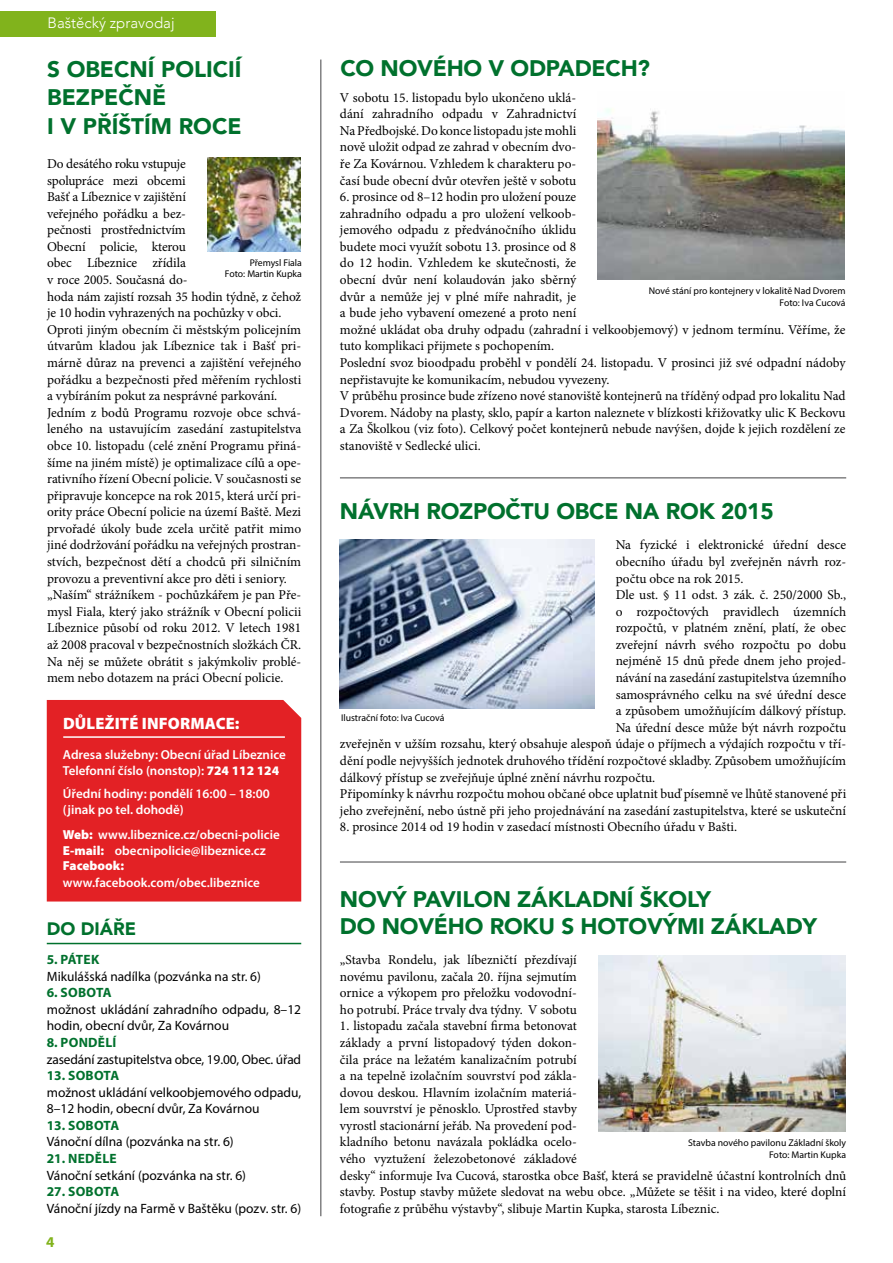
<style>
.page{position:relative;width:893px;height:1263px;background:#fff}
.page>*{position:absolute;margin:0;border:0;box-sizing:border-box;transform-origin:0 0}
.t1{font:900 22.5px/28.5px "Avenir";letter-spacing:-.01em;color:#00712d}
.t2{font:900 18px "Avenir";color:#00712d}
.t3{font:900 16.5px "Myriad Pro";letter-spacing:.01em;color:#fff}
.t4{font:300 15px "Avenir";color:#fff}
.t5{font:700 15px "Myriad Pro";color:#81b31c}
.t6{font:13.5px/16.6px "Minion Pro";color:#000}
.t7{font:13.5px/16.6px "Myriad Pro";color:#000}
.t8{font:700 13.5px "Myriad Pro";letter-spacing:.02em;color:#00712d}
.t9{font:600 13.05px/15.6px "Myriad Pro";color:#fff}
.t10{font:9.75px/11.7px "Myriad Pro";color:#000;text-align:right}
.s1{font-weight:900}
.s2{font-size:13.5px}
</style>
<div class="page">
<div style="left:0;top:11px;width:216px;height:25px;background:#81b31c"></div>
<div style="left:47px;top:700px;width:254px;height:201px;background:#e32125"></div>
<hr style="left:320px;top:60px;width:1px;height:1156px;background:#4b4b4d">
<hr style="left:47px;top:943px;width:254px;height:1px;background:#00712d">
<img style="left:207px;top:158px;width:94px;height:93px">
<hr style="left:63px;top:736px;width:222px;height:2px;background:#fff">
<img style="left:597px;top:109px;width:248px;height:170px">
<hr style="left:340px;top:477px;width:506px;height:1px;background:#4b4b4d">
<hr style="left:340px;top:861px;width:506px;height:1px;background:#4b4b4d">
<img style="left:598px;top:955px;width:247px;height:176px">
<img style="left:340px;top:539px;width:254px;height:169px">
<p class="t4" style="left:48px;top:14px;width:128px">Baštěcký zpravodaj</p>
<h1 class="t1" style="left:47px;top:54px;width:196px">S OBECNÍ POLICIÍ<br>BEZPEČNĚ<br>I V PŘÍŠTÍM ROCE</h1>
<p class="t6" style="left:47px;top:155px;width:256px">Do desátého roku vstupuje<br>spolupráce mezi obcemi<br>Bašť a Líbeznice v zajištění<br>veřejného pořádku a bez-<br>pečnosti prostřednictvím<br>Obecní policie, kterou<br>obec Líbeznice zřídila<br>v roce 2005. Současná do-<br>hoda nám zajistí rozsah 35 hodin týdně, z čehož je 10 hodin vyhrazených na pochůzky v obci.<br>Oproti jiným obecním či městským policejním útvarům kladou jak Líbeznice tak i Bašť pri&shy;márně důraz na prevenci a zajištění veřejného pořádku a bezpečnosti před měřením rychlosti a vybíráním pokut za nesprávné parkování.<br>Jedním z bodů Programu rozvoje obce schvá&shy;leného na ustavujícím zasedání zastupitelstva obce 10. listopadu (celé znění Programu přiná&shy;šíme na jiném místě) je optimalizace cílů a ope&shy;rativního řízení Obecní policie. V současnosti se připravuje koncepce na rok 2015, která určí pri&shy;ority práce Obecní policie na území Baště. Mezi prvořadé úkoly bude zcela určitě patřit mimo jiné dodržování pořádku na veřejných prostran&shy;stvích, bezpečnost dětí a chodců při silničním provozu a preventivní akce pro děti i seniory. „Naším“ strážníkem - pochůzkářem je pan Pře&shy;mysl Fiala, který jako strážník v Obecní policii Líbeznice působí od roku 2012. V letech 1981 až 2008 pracoval v bezpečnostních složkách ČR.<br>Na něj se můžete obrátit s jakýmkoliv problé&shy;mem nebo dotazem na práci Obecní policie.</p>
<p class="t3" style="left:63px;top:712px;width:178px">DŮLEŽITÉ INFORMACE:</p>
<p class="t9" style="left:63px;top:747px;width:224px">Adresa služebny: Obecní úřad Líbeznice<br>Telefonní číslo (nonstop): <span class="s1">724 112 124</span></p>
<p class="t9" style="left:63px;top:786px;width:208px">Úřední hodiny: pondělí 16:00 – 18:00 (jinak po tel. dohodě)</p>
<p class="t9" style="left:63px;top:826px;width:218px"><span class="s1">Web:</span> www.libeznice.cz/obecni-policie<br><span class="s1">E-mail:</span> obecnipolicie@libeznice.c<span class="s2">z<br></span><span class="s1">Facebook:</span></p>
<p class="t9" style="left:63px;top:874px;width:199px">www.facebook.com/obec.libeznice</p>
<p class="t10" style="left:225px;top:256px;width:79px">Přemysl Fiala<br>Foto: Martin Kupka</p>
<h2 class="t2" style="left:47px;top:913px;width:91px">DO DIÁŘE</h2>
<p class="t8" style="left:47px;top:951px;width:54px">5. PÁTEK</p>
<p class="t7" style="left:47px;top:967px;width:216px">Mikulášská nadílka (pozvánka na str. 6)</p>
<p class="t8" style="left:47px;top:984px;width:66px">6. SOBOTA</p>
<p class="t7" style="left:47px;top:1001px;width:256px">možnost ukládání zahradního odpadu, 8–12 hodin, obecní dvůr, Za Kovárnou</p>
<p class="t8" style="left:47px;top:1033px;width:71px">8. PONDĚLÍ</p>
<p class="t7" style="left:47px;top:1050px;width:256px">zasedání zastupitelstva obce, 19.00, Obec. úřad</p>
<p class="t8" style="left:47px;top:1067px;width:74px">13. SOBOTA</p>
<p class="t7" style="left:47px;top:1084px;width:256px">možnost ukládání velkoobjemového odpadu,<br>8–12 hodin, obecní dvůr, Za Kovárnou</p>
<p class="t8" style="left:47px;top:1116px;width:74px">13. SOBOTA</p>
<p class="t7" style="left:47px;top:1133px;width:188px">Vánoční dílna (pozvánka na str. 6)</p>
<p class="t8" style="left:47px;top:1150px;width:71px">21. NEDĚLE</p>
<p class="t7" style="left:47px;top:1166px;width:201px">Vánoční setkání (pozvánka na str. 6)</p>
<p class="t8" style="left:47px;top:1183px;width:74px">27. SOBOTA</p>
<p class="t7" style="left:47px;top:1200px;width:256px">Vánoční jízdy na Farmě v Baštěku (pozv. str. 6)</p>
<p class="t5" style="left:46px;top:1232px;width:10px">4</p>
<h1 class="t1" style="left:340px;top:53px;width:311px">CO NOVÉHO V ODPADECH?</h1>
<p class="t6" style="left:340px;top:89px;width:238px;text-align:justify">V sobotu 15. listopadu bylo ukončeno uklá&shy;dání zahradního odpadu v Zahradnictví Na Předbojské. Do konce listopadu jste mohli nově uložit odpad ze zahrad v obecním dvo&shy;ře Za Kovárnou. Vzhledem k charakteru po&shy;časí bude obecní dvůr otevřen ještě v sobotu</p>
<p class="t6" style="left:340px;top:189px;width:507px">6. prosince od 8–12 hodin pro uložení pouze<br>zahradního odpadu a pro uložení velkoob-<br>jemového odpadu z předvánočního úklidu<br>budete moci využít sobotu 13. prosince od 8<br>do 12 hodin. Vzhledem ke skutečnosti, že<br>obecní dvůr není kolaudován jako sběrný<br>dvůr a nemůže jej v plné míře nahradit, je<br>a bude jeho vybavení omezené a proto není<br>možné ukládat oba druhy odpadu (zahradní i velkoobjemový) v jednom termínu. Věříme, že tuto komplikaci přijmete s pochopením.<br>Poslední svoz bioodpadu proběhl v pondělí 24. listopadu. V prosinci již své odpadní nádoby nepřistavujte ke komunikacím, nebudou vyvezeny.<br>V průběhu prosince bude zřízeno nové stanoviště kontejnerů na tříděný odpad pro lokalitu Nad Dvorem. Nádoby na plasty, sklo, papír a karton naleznete v blízkosti křižovatky ulic K Beckovu a Za Školkou (viz foto). Celkový počet kontejnerů nebude navýšen, dojde k jejich rozdělení ze stanoviště v Sedlecké ulici.</p>
<p class="t10" style="left:649px;top:284px;width:198px">Nové stání pro kontejnery v lokalitě Nad Dvorem<br>Foto: Iva Cucová</p>
<h1 class="t1" style="left:340px;top:497px;width:435px">NÁVRH ROZPOČTU OBCE NA ROK 2015</h1>
<p class="t6" style="left:616px;top:537px;width:232px">Na fyzické i elektronické úřední desce</p>
<p class="t6" style="left:616px;top:553px;width:232px">obecního úřadu byl zveřejněn návrh roz-</p>
<p class="t6" style="left:616px;top:570px;width:129px">počtu obce na rok 2015.</p>
<p class="t6" style="left:616px;top:587px;width:232px">Dle ust. § 11 odst. 3 zák. č. 250/2000 Sb.,</p>
<p class="t6" style="left:616px;top:603px;width:232px">o rozpočtových pravidlech územních</p>
<p class="t6" style="left:616px;top:620px;width:232px">rozpočtů, v platném znění, platí, že obec</p>
<p class="t6" style="left:616px;top:636px;width:232px">zveřejní návrh svého rozpočtu po dobu</p>
<p class="t6" style="left:616px;top:653px;width:232px">nejméně 15 dnů přede dnem jeho projed-</p>
<p class="t6" style="left:616px;top:669px;width:232px">návání na zasedání zastupitelstva územního</p>
<p class="t6" style="left:616px;top:686px;width:232px">samosprávného celku na své úřední desce</p>
<p class="t6" style="left:616px;top:703px;width:232px">a způsobem umožňujícím dálkový přístup.</p>
<p class="t6" style="left:616px;top:719px;width:232px">Na úřední desce může být návrh rozpočtu</p>
<p class="t6" style="left:340px;top:736px;width:508px">zveřejněn v užším rozsahu, který obsahuje alespoň údaje o příjmech a výdajích rozpočtu v tří-</p>
<p class="t6" style="left:340px;top:752px;width:508px">dění podle nejvyšších jednotek druhového třídění rozpočtové skladby. Způsobem umožňujícím</p>
<p class="t6" style="left:340px;top:769px;width:317px">dálkový přístup se zveřejňuje úplné znění návrhu rozpočtu.</p>
<p class="t6" style="left:340px;top:786px;width:508px">Připomínky k návrhu rozpočtu mohou občané obce uplatnit buď písemně ve lhůtě stanovené při</p>
<p class="t6" style="left:340px;top:802px;width:508px">jeho zveřejnění, nebo ústně při jeho projednávání na zasedání zastupitelstva, které se uskuteční</p>
<p class="t6" style="left:340px;top:819px;width:399px">8. prosince 2014 od 19 hodin v zasedací místnosti Obecního úřadu v Bašti.</p>
<p class="t10" style="left:341px;top:712px;width:105px">Ilustrační foto: Iva Cucová</p>
<h1 class="t1" style="left:340px;top:885px;width:479px;line-height:27px">NOVÝ PAVILON ZÁKLADNÍ ŠKOLY<br>DO NOVÉHO ROKU S HOTOVÝMI ZÁKLADY</h1>
<p class="t6" style="left:340px;top:951px;width:238px;text-align:justify">„Stavba Rondelu, jak líbezničtí přezdívají novému pavilonu, začala 20. října sejmutím ornice a výkopem pro přeložku vodovodní&shy;ho potrubí. Práce trvaly dva týdny. V sobotu</p>
<p class="t6" style="left:340px;top:1018px;width:508px">1. listopadu začala stavební firma betonovat<br>základy a první listopadový týden dokon-<br>čila práce na ležatém kanalizačním potrubí<br>a na tepelně izolačním souvrství pod zákla-<br>dovou deskou. Hlavním izolačním materiá-<br>lem souvrství je pěnosklo. Uprostřed stavby<br>vyrostl stacionární jeřáb. Na provedení pod-<br>kladního betonu navázala pokládka ocelo-<br>vého vyztužení železobetonové základové<br>desky“ informuje Iva Cucová, starostka obce Bašť, která se pravidelně účastní kontrolních dnů stavby. Postup stavby můžete sledovat na webu obce. „Můžete se těšit i na video, které doplní fotografie z průběhu výstavby“, slibuje Martin Kupka, starosta Líbeznic.</p>
<p class="t10" style="left:688px;top:1137px;width:160px">Stavba nového pavilonu Základní školy<br>Foto: Martin Kupka</p>
</div>
